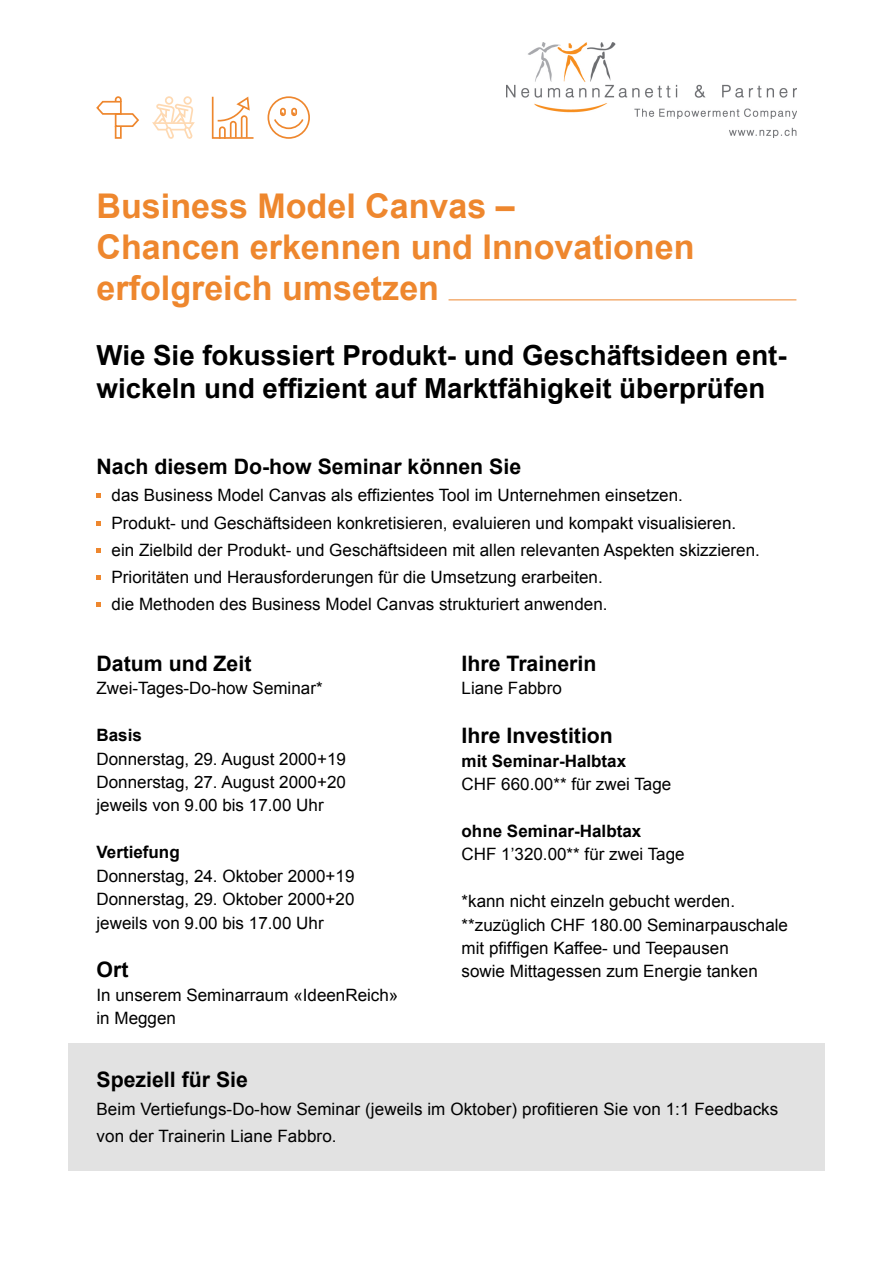
<style>
.page{position:relative;width:893px;height:1263px;background:#fff}
.page>*{position:absolute;margin:0;border:0;box-sizing:border-box;transform-origin:0 0}
.t1{font:700 34.05px/40.8px "Arial";color:#ee872e}
.t2{font:700 27.6px/33.2px "Arial";color:#000}
.t3{font:700 21.3px "Arial";color:#000}
.t4{font:17.1px/23.4px "Arial";color:#000}
.t5{font:700 17.1px "Arial";color:#000}
</style>
<div class="page">
<hr style="left:449px;top:300px;width:347px;height:1px;background:#ee872e">
<svg style="left:97px;top:494px;width:4px;height:4px"></svg>
<svg style="left:97px;top:521px;width:4px;height:4px"></svg>
<svg style="left:97px;top:548px;width:4px;height:4px"></svg>
<svg style="left:97px;top:575px;width:4px;height:5px"></svg>
<svg style="left:97px;top:603px;width:4px;height:4px"></svg>
<div style="left:68px;top:1043px;width:757px;height:127px;background:#e2e2e2"></div>
<svg style="left:96px;top:96px;width:43px;height:32px"></svg>
<div style="left:115px;top:125px;width:7px;height:14px;border:2px solid #ee872e"></div>
<div style="left:165px;top:96px;width:8px;height:9px;border:2px solid #fed9b2;border-radius:50%"></div>
<div style="left:183px;top:96px;width:9px;height:9px;border:2px solid #fed9b2;border-radius:50%"></div>
<svg style="left:152px;top:103px;width:43px;height:36px"></svg>
<svg style="left:211px;top:96px;width:43px;height:43px"></svg>
<div style="left:268px;top:96px;width:42px;height:43px;border:2px solid #ee872e;border-radius:50%"></div>
<svg style="left:272px;top:107px;width:33px;height:23px"></svg>
<img style="left:507px;top:43px;width:289px;height:95px">
<h1 class="t1" style="left:97px;top:187px;width:599px">Business Model Canvas –<br>Chancen erkennen und Innovationen erfolgreich umsetzen</h1>
<h2 class="t2" style="left:97px;top:339px;width:692px">Wie Sie fokussiert Produkt- und Geschäftsideen ent&shy;wickeln und effizient auf Marktfähigkeit überprüfen</h2>
<p class="t3" style="left:97px;top:452px;width:426px">Nach diesem Do-how Seminar können Sie</p>
<p class="t4" style="left:112px;top:482px;width:650px;line-height:27.3px">das Business Model Canvas als effizientes Tool im Unternehmen einsetzen.<br>Produkt- und Geschäftsideen konkretisieren, evaluieren und kompakt visualisieren. ein Zielbild der Produkt- und Geschäftsideen mit allen relevanten Aspekten skizzieren.<br>Prioritäten und Herausforderungen für die Umsetzung erarbeiten.<br>die Methoden des Business Model Canvas strukturiert anwenden.</p>
<p class="t3" style="left:97px;top:649px;width:156px">Datum und Zeit</p>
<p class="t4" style="left:97px;top:677px;width:228px">Zwei-Tages-Do-how Seminar*</p>
<p class="t5" style="left:97px;top:724px;width:47px">Basis</p>
<p class="t4" style="left:97px;top:747px;width:251px;text-align:justify">Donnerstag, 29. August 2000+19<br>Donnerstag, 27. August 2000+20 jeweils von 9.00 bis 17.00 Uhr</p>
<p class="t5" style="left:97px;top:841px;width:85px">Vertiefung</p>
<p class="t4" style="left:97px;top:864px;width:259px;text-align:justify">Donnerstag, 24. Oktober 2000+19<br>Donnerstag, 29. Oktober 2000+20 jeweils von 9.00 bis 17.00 Uhr</p>
<p class="t3" style="left:97px;top:956px;width:33px">Ort</p>
<p class="t4" style="left:97px;top:983px;width:303px">In unserem Seminarraum «IdeenReich» in Meggen</p>
<p class="t3" style="left:462px;top:649px;width:136px">Ihre Trainerin</p>
<p class="t4" style="left:462px;top:677px;width:102px">Liane Fabbro</p>
<p class="t3" style="left:462px;top:722px;width:153px">Ihre Investition</p>
<p class="t5" style="left:462px;top:749px;width:166px">mit Seminar-Halbtax</p>
<p class="t4" style="left:462px;top:773px;width:211px">CHF 660.00** für zwei Tage</p>
<p class="t5" style="left:462px;top:819px;width:181px">ohne Seminar-Halbtax</p>
<p class="t4" style="left:462px;top:843px;width:225px">CHF 1’320.00** für zwei Tage</p>
<p class="t4" style="left:462px;top:890px;width:328px">*kann nicht einzeln gebucht werden. **zuzüglich CHF 180.00 Seminarpauschale mit pfiffigen Kaffee- und Teepausen<br>sowie Mittagessen zum Energie tanken</p>
<p class="t3" style="left:97px;top:1066px;width:153px">Speziell für Sie</p>
<p class="t4" style="left:97px;top:1095px;width:683px;line-height:27.3px">Beim Vertiefungs-Do-how Seminar (jeweils im Oktober) profitieren Sie von 1:1 Feedbacks von der Trainerin Liane Fabbro.</p>
</div>
